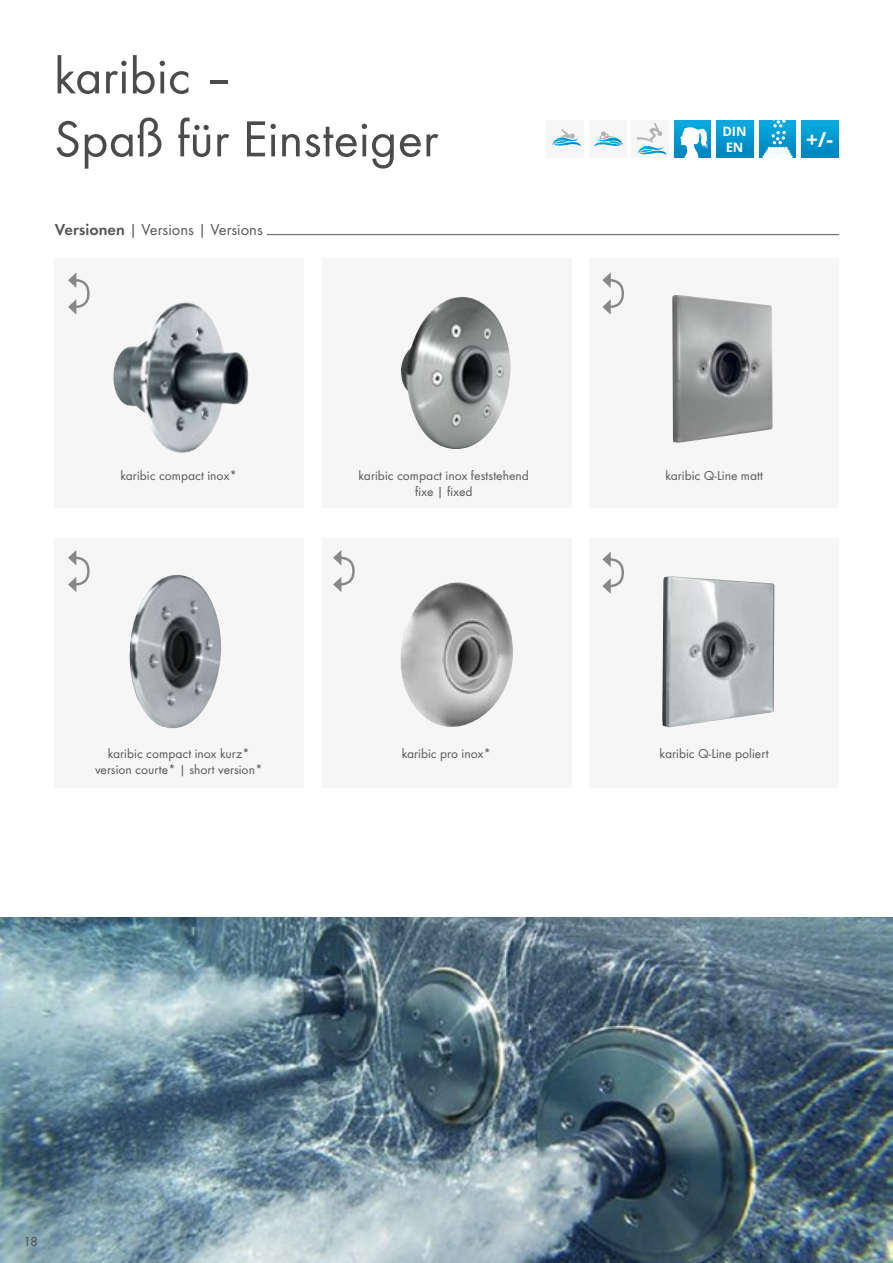
<style>
.page{position:relative;width:893px;height:1263px;background:#fff}
.page>*{position:absolute;margin:0;border:0;box-sizing:border-box;transform-origin:0 0}
.t1{font:52.5px/63px "Function";color:#4b4b4d}
.t2{font:700 20.7px "Open Sans";color:#fff}
.t3{font:16.5px "Function";color:#58585a}
.t4{font:13.5px/16.2px "Function";color:#58585a;text-align:center}
.t5{font:13.5px "Function";color:#4b4b4d}
.t6{font:700 12.9px/15.5px "Open Sans";color:#fff}
.s1{font-weight:700}
</style>
<div class="page">
<div style="left:55px;top:259px;width:249px;height:249px;background:#f6f6f6"></div>
<div style="left:55px;top:538px;width:249px;height:249px;background:#f6f6f6"></div>
<img style="left:0;top:917px;width:893px;height:346px">
<div style="left:322px;top:259px;width:249px;height:249px;background:#f6f6f6"></div>
<div style="left:322px;top:538px;width:249px;height:249px;background:#f6f6f6"></div>
<div style="left:590px;top:259px;width:249px;height:249px;background:#f6f6f6"></div>
<div style="left:590px;top:538px;width:249px;height:249px;background:#f6f6f6"></div>
<img style="left:113px;top:302px;width:136px;height:151px">
<img style="left:400px;top:297px;width:111px;height:152px">
<img style="left:672px;top:295px;width:101px;height:148px">
<img style="left:400px;top:582px;width:113px;height:145px">
<img style="left:130px;top:575px;width:91px;height:154px">
<svg style="left:68px;top:272px;width:22px;height:43px"></svg>
<svg style="left:68px;top:550px;width:22px;height:42px"></svg>
<svg style="left:333px;top:550px;width:22px;height:42px"></svg>
<svg style="left:602px;top:272px;width:22px;height:43px"></svg>
<svg style="left:602px;top:552px;width:22px;height:42px"></svg>
<hr style="left:267px;top:234px;width:572px;height:1px;background:#58585a">
<img style="left:662px;top:576px;width:112px;height:151px">
<div style="left:547px;top:120px;width:37px;height:37px;background:#f6f6f6"></div>
<svg style="left:552px;top:129px;width:29px;height:17px"></svg>
<div style="left:589px;top:120px;width:38px;height:37px;background:#f6f6f6"></div>
<svg style="left:594px;top:131px;width:29px;height:16px"></svg>
<div style="left:632px;top:120px;width:37px;height:37px;background:#f6f6f6"></div>
<svg style="left:637px;top:122px;width:30px;height:33px"></svg>
<div style="left:674px;top:121px;width:37px;height:36px;background:linear-gradient(to bottom,#06abdf,#0084be)"></div>
<svg style="left:679px;top:125px;width:29px;height:32px"></svg>
<div style="left:717px;top:121px;width:36px;height:36px;background:linear-gradient(to bottom,#06abdf,#0084be)"></div>
<div style="left:759px;top:121px;width:37px;height:36px;background:linear-gradient(to bottom,#06abdf,#0084be)"></div>
<svg style="left:762px;top:121px;width:31px;height:36px"></svg>
<div style="left:802px;top:121px;width:36px;height:36px;background:linear-gradient(to bottom,#06abdf,#0084be)"></div>
<h1 class="t1" style="left:54px;top:45px;width:386px">karibic –<br>Spaß für Einsteiger</h1>
<p class="t3" style="left:55px;top:220px;width:210px"><span class="s1">Versionen</span> | Versions | Versions</p>
<p class="t4" style="left:120px;top:467px;width:118px">karibic compact inox*</p>
<p class="t4" style="left:359px;top:467px;width:172px">karibic compact inox feststehend fixe | fixed</p>
<p class="t4" style="left:95px;top:745px;width:169px">karibic compact inox kurz* version courte* | short version*</p>
<p class="t4" style="left:402px;top:745px;width:91px">karibic pro inox*</p>
<p class="t6" style="left:722px;top:123px;width:26px">DIN<br>EN</p>
<h2 class="t2" style="left:806px;top:125px;width:28px">+/-</h2>
<p class="t4" style="left:665px;top:467px;width:99px">karibic Q-Line matt</p>
<p class="t4" style="left:660px;top:745px;width:110px">karibic Q-Line poliert</p>
<p class="t5" style="left:23px;top:1234px;width:16px">18</p>
</div>
